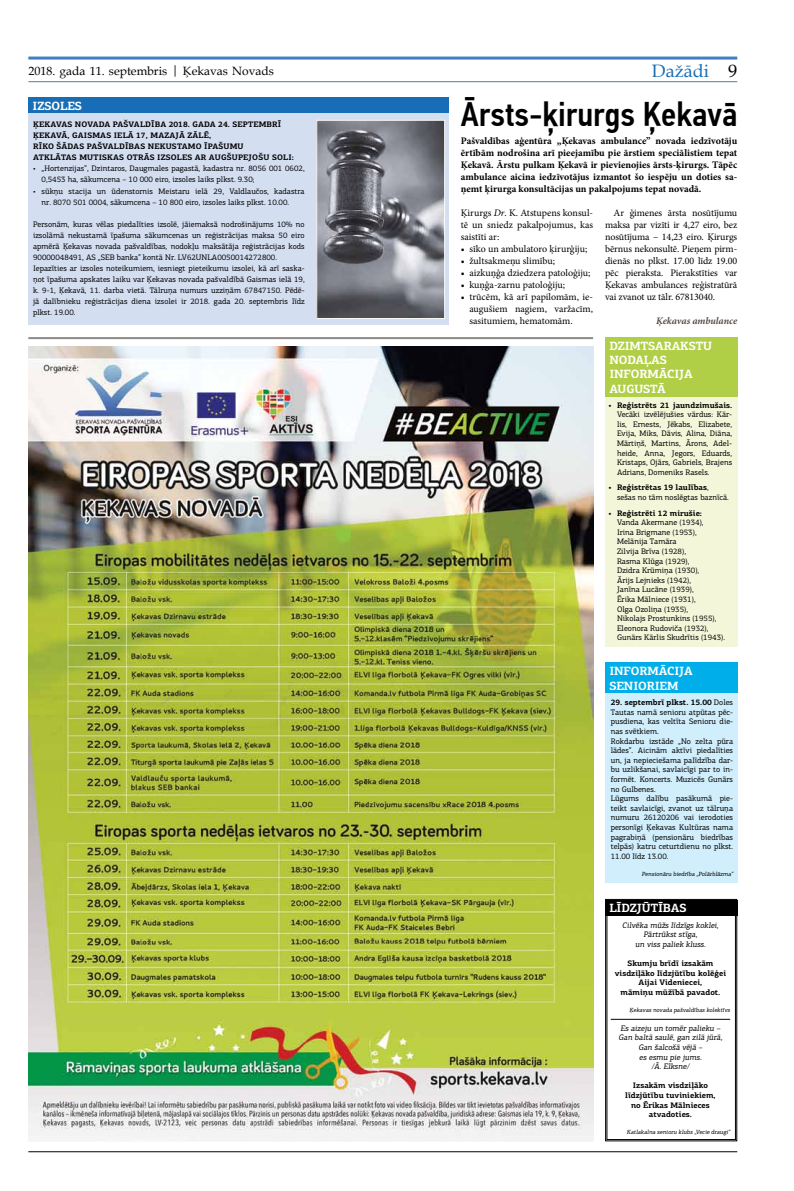
<style>
.page{position:relative;width:794px;height:1191px;background:#fff}
.page>*{position:absolute;margin:0;border:0;box-sizing:border-box;transform-origin:0 0}
.t1{font:500 34.3px "PF Din Text Cond Pro";color:#000}
.t2{font:18px "Book Antiqua";color:#176db6}
.t3{font:700 12px/14.4px "PF Centro Slab Pro";letter-spacing:-.01em;color:#fff}
.t4{font:12px "Book Antiqua";color:#000}
.t5{font:10px/12px "Minion Pro";letter-spacing:-.005em;color:#000;text-align:justify}
.t6{font:700 10px/12px "Minion Pro";color:#000;text-align:justify}
.t7{font:italic 700 10px "Minion Pro";letter-spacing:-.005em;color:#544d48}
.t8{font:8px/9.6px "PF Centro Slab Pro";color:#000}
.t9{font:700 8px/11px "PF Centro Slab Pro";letter-spacing:.02em;color:#000}
.t10{font:700 8px/9.6px "PF Centro Slab Pro";color:#000;text-align:center}
.t11{font:8px/9.6px "PF Centro Slab Pro";letter-spacing:-.08em;color:#000;text-align:center}
.t12{font:6px "PF Centro Slab Pro";letter-spacing:-.115em;color:#000}
.s1{color:#000}
.s2{font-style:italic}
.s3{font-weight:700}
</style>
<div class="page">
<hr style="left:28px;top:81px;width:709px;height:1px;background:#437ec0">
<hr style="left:28px;top:57px;width:709px;height:3px;background:#437ec0">
<hr style="left:28px;top:1151px;width:709px;height:1px;background:#000">
<div style="left:605px;top:337px;width:132px;height:309px;background:#f4f6da"></div>
<div style="left:605px;top:337px;width:132px;height:60px;background:#b1ce47"></div>
<svg style="left:605px;top:898px;width:133px;height:243px"></svg>
<div style="left:605px;top:900px;width:132px;height:15px;background:#000"></div>
<hr style="left:611px;top:1019px;width:119px;height:1px;background:#000">
<img style="left:28px;top:346px;width:565px;height:795px">
<div style="left:605px;top:662px;width:132px;height:220px;background:#d1eefc"></div>
<div style="left:605px;top:662px;width:132px;height:31px;background:#00afea"></div>
<div style="left:28px;top:97px;width:421px;height:228px;background:#d4def1"></div>
<div style="left:28px;top:97px;width:421px;height:16px;background:#176db6"></div>
<hr style="left:28px;top:337px;width:565px;height:2px;background:#8c8986">
<img style="left:318px;top:122px;width:125px;height:195px">
<div style="left:316px;top:120px;width:129px;height:199px;border:1px solid #fff"></div>
<h3 class="t4" style="left:28px;top:62px;width:247px">2018. gada 11. septembris | Ķekavas Novads</h3>
<h2 class="t2" style="left:651px;top:58px;width:87px">Dažādi <span class="s1">9</span></h2>
<h3 class="t3" style="left:33px;top:98px;width:51px">IZSOLES</h3>
<p class="t9" style="left:33px;top:119px;width:262px">ĶEKAVAS NOVADA PAŠVALDĪBA 2018. GADA 24. SEPTEMBRĪ ĶEKAVĀ, GAISMAS IELĀ 17, MAZAJĀ ZĀLĒ,<br>RĪKO ŠĀDAS PAŠVALDĪBAS NEKUSTAMO ĪPAŠUMU<br>ATKLĀTAS MUTISKAS OTRĀS IZSOLES AR AUGŠUPEJOŠU SOLI:</p>
<p class="t8" style="left:42px;top:163px;width:265px;line-height:11px;text-indent:-9px">• „Hortenzijas”, Dzintaros, Daugmales pagastā, kadastra nr. 8056 001 0602,<br>0,5453 ha, sākumcena – 10 000 eiro, izsoles laiks plkst. 9.30;</p>
<p class="t8" style="left:42px;top:185px;width:265px;line-height:11px;text-indent:-9px">• sūkņu stacija un ūdenstornis Meistaru ielā 29, Valdlaučos, kadastra nr. 8070 501 0004, sākumcena – 10 800 eiro, izsoles laiks plkst. 10.00.</p>
<p class="t8" style="left:33px;top:218px;width:273px;line-height:11px;text-align:justify">Personām, kuras vēlas piedalīties izsolē, jāiemaksā nodrošinājums 10% no izsolāmā nekustamā īpašuma sākumcenas un reģistrācijas maksa 50 eiro apmērā Ķekavas novada pašvaldības, nodokļu maksātāja reģistrācijas kods 90000048491, AS „SEB banka” kontā Nr. LV62UNLA</p>
<p class="t8" style="left:33px;top:251px;width:273px;line-height:11px;text-indent:184px">0050014272800.<br>Iepazīties ar izsoles noteikumiem, iesniegt pieteikumu izsolei, kā arī saska&shy;ņot īpašuma apskates laiku var Ķekavas novada pašvaldībā Gaismas ielā 19, k. 9-1, Ķekavā, 11. darba vietā. Tālruņa numurs uzziņām 67847150. Pēdē&shy;jā dalībnieku reģistrācijas diena izsolei ir 2018. gada 20. septembris līdz plkst. 19.00.</p>
<h1 class="t1" style="left:461px;top:93px;width:278px">Ārsts-ķirurgs Ķekavā</h1>
<p class="t6" style="left:461px;top:134px;width:278px">Pašvaldības aģentūra „Ķekavas ambulance” novada iedzīvotāju ērtībām nodrošina arī pieejamību pie ārstiem speciālistiem tepat Ķekavā. Ārstu pulkam Ķekavā ir pievienojies ārsts-ķirurgs. Tāpēc ambulance aicina iedzīvotājus izmantot šo iespēju un doties sa&shy;ņemt ķirurga konsultācijas un pakalpojums tepat novadā.</p>
<p class="t5" style="left:461px;top:207px;width:134px">Ķirurgs <span class="s2">Dr</span>. K. Atstupens konsul&shy;tē un sniedz pakalpojumus, kas saistīti ar:</p>
<p class="t5" style="left:461px;top:243px;width:128px">• sīko un ambulatoro ķirurģiju;</p>
<p class="t5" style="left:461px;top:255px;width:96px">• žultsakmeņu slimību;</p>
<p class="t5" style="left:461px;top:267px;width:131px">• aizkuņģa dziedzera patoloģiju;</p>
<p class="t5" style="left:461px;top:279px;width:106px">• kuņģa-zarnu patoloģiju;</p>
<p class="t5" style="left:469px;top:291px;width:125px;text-indent:-8px">• trūcēm, kā arī papilomām, ie&shy;augušiem nagiem, varžacīm, sasitumiem, hematomām.</p>
<p class="t5" style="left:605px;top:207px;width:134px;text-indent:8px">Ar ģimenes ārsta nosūtījumu maksa par vizīti ir 4,27 eiro, bez nosūtījuma – 14,23 eiro. Ķirurgs bērnus nekonsultē. Pieņem pirm&shy;dienās no plkst. 17.00 līdz 19.00 pēc pieraksta. Pierakstīties var Ķekavas ambulances reģistratūrā vai zvanot uz tālr. 67813040.</p>
<p class="t7" style="left:656px;top:314px;width:83px">Ķekavas ambulance</p>
<h3 class="t3" style="left:609px;top:338px;width:104px">DZIMTSARAKSTU<br>NODAĻAS<br>INFORMĀCIJA<br>AUGUSTĀ</h3>
<p class="t9" style="left:608px;top:399px;width:125px">• REĢISTRĒTS 21 JAUNDZIMUŠAIS.</p>
<p class="t8" style="left:617px;top:409px;width:117px;text-align:justify">Vecāki izvēlējušies vārdus: Kār&shy;lis, Ernests, Jēkabs, Elizabete, Evija, Miks, Dāvis, Alina, Diāna, Mārtiņš, Martins, Ārons, Adel&shy;heide, Anna, Jegors, Eduards, Kristaps, Ojārs, Gabriels, Brajens Adrians, Domeniks Rasels.</p>
<p class="t8" style="left:617px;top:483px;width:113px;text-indent:-9px"><span class="s3">• REĢISTRĒTAS 19 LAULĪBAS</span>, sešas no tām noslēgtas baznīcā.</p>
<p class="t9" style="left:608px;top:507px;width:95px">• REĢISTRĒTI 12 MIRUŠIE:</p>
<p class="t8" style="left:617px;top:517px;width:110px">Vanda Akermane (1934),<br>Irina Brigmane (1953),<br>Melānija Tamāra<br>Zilvija Brīva (1928),<br>Rasma Klūga (1929),<br>Dzidra Krūmiņa (1930),<br>Ārijs Lejnieks (1942),<br>Janīna Lucāne (1939),<br>Ērika Mālniece (1931),<br>Olga Ozoliņa (1935),<br>Nikolajs Prostunkins (1955),<br>Eleonora Rudoviča (1932),<br>Gunārs Kārlis Skudrītis (1943).</p>
<h3 class="t3" style="left:609px;top:664px;width:85px">INFORMĀCIJA<br>SENIORIEM</h3>
<p class="t8" style="left:611px;top:697px;width:124px"><span class="s3">29. SEPTEMBRĪ PLKST. 15.00</span> Doles<br>Tautas namā senioru atpūtas pēc&shy;pusdiena, kas veltīta Senioru die&shy;nas svētkiem.<br>Rokdarbu izstāde „No zelta pūra lādes”. Aicinām aktīvi piedalīties un, ja nepieciešama palīdzība dar&shy;bu uzlikšanai, savlaicīgi par to in&shy;formēt. Koncerts. Muzicēs Gunārs no Gulbenes.<br>Lūgums dalību pasākumā pie&shy;teikt savlaicīgi, zvanot uz tālruņa numuru 26120206 vai ierodoties personīgi Ķekavas Kultūras nama pagrabiņā (pensionāru biedrības telpās) katru ceturtdienu no plkst.<br>11.00 līdz 13.00.</p>
<p class="t12" style="left:642px;top:870px;width:94px">Pensionāru biedrība „Polārblāzma”</p>
<h3 class="t3" style="left:609px;top:900px;width:79px">LĪDZJŪTĪBAS</h3>
<p class="t8" style="left:622px;top:920px;width:99px;text-align:center">C ilvēka mūžs līdzīgs koklei,<br>Pārtrūkst stīga,<br>un viss paliek kluss.</p>
<p class="t10" style="left:615px;top:958px;width:113px">SKUMJU BRĪDĪ IZSAKĀM<br>VISDZIĻĀKO LĪDZJŪTĪBU KOLĒĢEI<br>AIJAI VIDENIECEI,<br>MĀMIŅU MŪŽĪBĀ PAVADOT.</p>
<p class="t12" style="left:629px;top:1006px;width:103px">Ķekavas novada pašvaldības kolektīvs</p>
<p class="t11" style="left:618px;top:1023px;width:107px">Es aizeju un tomēr palieku –<br>Gan baltā saulē, gan zilā jūrā,<br>Gan šalcošā vējā –<br>es esmu pie jums.<br>/Ā. Elksne/</p>
<p class="t10" style="left:625px;top:1080px;width:92px">IZSAKĀM VISDZIĻĀKO<br>LĪDZJŪTĪBU TUVINIEKIEM,<br>NO ĒRIKAS MĀLNIECES<br>ATVADOTIES.</p>
<p class="t12" style="left:627px;top:1128px;width:106px">Katlakalna senioru klubs „Vecie draugi”</p>
</div>
